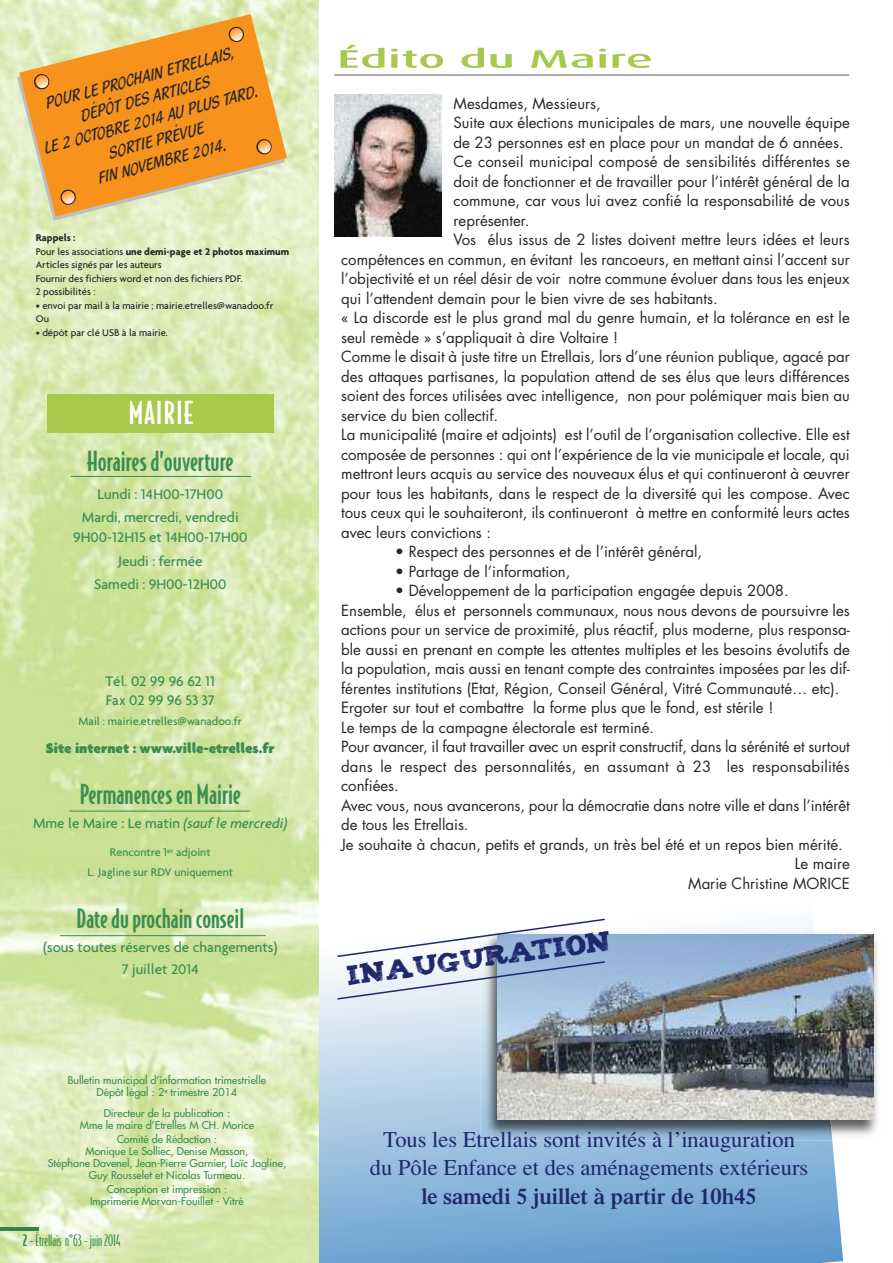
<style>
.page{position:relative;width:893px;height:1263px;background:#fff}
.page>*{position:absolute;margin:0;border:0;box-sizing:border-box;transform-origin:0 0}
.t1{font:500 30px "Bodega Sans";letter-spacing:.05em;color:#fff}
.t2{font:500 26.25px "Bodega Sans";color:#3b8d51}
.t3{font:500 25.5px "Bodega Sans";color:#3b8d51}
.t4{font:500 25.5px "Dax";color:#a7ca4c;scale:2 1}
.t5{font:22.5px/28.5px "Times";color:#1e276b;text-align:center}
.t6{font:600 22.5px "Times";color:#1e276b}
.t7{font:22.5px "Tiza";color:#1e276b}
.t8{font:18px/21.6px "Blacklight D";color:#272627;text-align:center;scale:.76 1}
.t9{font:15px "Futura";color:#272627}
.t10{font:500 15px/23.7px "Agenda";color:#3b8d51;text-align:center}
.t11{font:900 15px "Agenda";color:#3b8d51}
.t12{font:15px "Bodega Sans";color:#31834a}
.t13{font:500 12px/19.5px "Agenda";color:#3b8d51;text-align:center}
.t14{font:10.5px/12px "Futura";color:#3b8d51;text-align:center}
.t15{font:500 10.5px/13.5px "Agenda";color:#272627}
.s1{font-weight:700}
.s2{font-style:italic}
.s3{font-weight:500}
</style>
<div class="page">
<img style="left:319px;top:969px;width:524px;height:294px">
<img style="left:0;top:0;width:319px;height:1263px">
<div style="left:48px;top:394px;width:226px;height:38px;background:#a7ca4c"></div>
<svg style="left:17px;top:18px;width:268px;height:203px"></svg>
<svg style="left:19px;top:14px;width:268px;height:203px;background:#eeb258"></svg>
<svg style="left:228px;top:26px;width:17px;height:17px"></svg>
<svg style="left:0;top:243px;width:317px;height:19px;background:#e2eec4"></svg>
<svg style="left:255px;top:138px;width:18px;height:17px"></svg>
<svg style="left:33px;top:73px;width:17px;height:17px"></svg>
<svg style="left:59px;top:188px;width:18px;height:18px"></svg>
<hr style="left:0;top:1227px;width:39px;height:3px;background:#31834a">
<hr style="left:71px;top:476px;width:180px;height:1px;background:#3b8d51">
<hr style="left:69px;top:811px;width:181px;height:1px;background:#3b8d51">
<hr style="left:60px;top:935px;width:206px;height:1px;background:#3b8d51">
<img style="left:832px;top:939px;width:46px;height:202px">
<img style="left:481px;top:929px;width:351px;height:212px">
<img style="left:497px;top:934px;width:377px;height:186px">
<hr style="left:334px;top:74px;width:515px;height:2px;background:#939393">
<img style="left:335px;top:95px;width:107px;height:142px">
<svg style="left:336px;top:918px;width:270px;height:82px"></svg>
<p class="t8" style="left:30px;top:96px;width:292px;rotate:-15deg">POUR LE PROCHAIN ETRELLAIS,<br>DÉPÔT DES ARTICLES<br>LE 2 OCTOBRE 2014 AU PLUS TARD.<br>SORTIE PRÉVUE<br>FIN NOVEMBRE 2014.</p>
<p class="t15" style="left:36px;top:231px;width:255px"><span class="s1">Rappels :<br></span>Pour les associations <span class="s1">une demi-page et 2 photos maximum<br></span>Articles signés par les auteurs<br>Fournir des fichiers word et non des fichiers PDF.<br>2 possibilités :</p>
<p class="t15" style="left:36px;top:298px;width:239px">• envoi par mail à la mairie ; mairie.etrelles@wanadoo.fr<br>Ou</p>
<p class="t15" style="left:36px;top:325px;width:134px">• dépôt par clé USB à la mairie.</p>
<h1 class="t1" style="left:129px;top:396px;width:66px">MAIRIE</h1>
<h2 class="t2" style="left:87px;top:446px;width:148px">Horairesd’ouverture</h2>
<p class="t10" style="left:82px;top:482px;width:158px">Lundi : 14H00-17H00<br>Mardi, mercredi, vendredi</p>
<p class="t10" style="left:73px;top:525px;width:176px">9H00-12H15 et 14H00-17H00<br>Jeudi : fermée<br>Samedi : 9H00-12H00</p>
<p class="t10" style="left:106px;top:671px;width:111px;line-height:19.5px;text-align:left">Tél. 02 99 96 62 11<br>Fax 02 99 96 53 37</p>
<p class="t13" style="left:79px;top:711px;width:165px">Mail : mairie.etrelles@wanadoo.fr</p>
<p class="t11" style="left:46px;top:738px;width:230px">Site internet : www.ville-etrelles.fr</p>
<h2 class="t2" style="left:80px;top:780px;width:163px">Permanencesen Mairie</h2>
<p class="t10" style="left:33px;top:811px;width:256px">Mme le Maire : Le matin <span class="s2">(sauf le mercredi)</span></p>
<p class="t13" style="left:88px;top:842px;width:147px">Rencontre 1<sup>er</sup> adjoint<br>L. Jagline sur RDV uniquement</p>
<h3 class="t3" style="left:76px;top:904px;width:169px">Dateduprochainconseil</h3>
<p class="t10" style="left:43px;top:935px;width:236px;line-height:22.2px">(sous toutes réserves de changements)<br>7 juillet 2014</p>
<p class="t14" style="left:68px;top:1075px;width:200px">Bulletin municipal d’information trimestrielle<br>Dépôt légal : 2<sup>e</sup> trimestre 2014</p>
<p class="t14" style="left:80px;top:1108px;width:176px">Directeur de la publication :<br>Mme le maire d’Etrelles M CH. Morice</p>
<p class="t14" style="left:48px;top:1134px;width:240px">Comité de Rédaction :<br>Monique Le Solliec, Denise Masson,<br>Stéphane Davenel, Jean-Pierre Garnier, Loïc Jagline, Guy Rousselet et Nicolas Turmeau.</p>
<p class="t14" style="left:90px;top:1184px;width:155px">Conception et impression :<br>Imprimerie Morvan-Fouillet - Vitré</p>
<p class="t12" style="left:23px;top:1232px;width:99px"><span class="s3">2</span>-Étrellais n°63-juin2014</p>
<h3 class="t4" style="left:337px;top:50px;width:160px">Édito du Maire</h3>
<p class="t9" style="left:454px;top:96px;width:149px">Mesdames, Messieurs,</p>
<p class="t9" style="left:454px;top:116px;width:398px">Suite aux élections municipales de mars, une nouvelle équipe</p>
<p class="t9" style="left:454px;top:135px;width:392px">de 23 personnes est en place pour un mandat de 6 années.</p>
<p class="t9" style="left:454px;top:155px;width:398px">Ce conseil municipal composé de sensibilités différentes se</p>
<p class="t9" style="left:454px;top:174px;width:398px">doit de fonctionner et de travailler pour l’intérêt général de la</p>
<p class="t9" style="left:454px;top:194px;width:398px">commune, car vous lui avez confié la responsabilité de vous</p>
<p class="t9" style="left:454px;top:213px;width:78px">représenter.</p>
<p class="t9" style="left:454px;top:233px;width:398px">Vos élus issus de 2 listes doivent mettre leurs idées et leurs</p>
<p class="t9" style="left:341px;top:252px;width:510px">compétences en commun, en évitant les rancoeurs, en mettant ainsi l’accent sur</p>
<p class="t9" style="left:341px;top:272px;width:510px">l’objectivité et un réel désir de voir notre commune évoluer dans tous les enjeux</p>
<p class="t9" style="left:341px;top:291px;width:378px">qui l’attendent demain pour le bien vivre de ses habitants.</p>
<p class="t9" style="left:341px;top:311px;width:510px">« La discorde est le plus grand mal du genre humain, et la tolérance en est le</p>
<p class="t9" style="left:341px;top:330px;width:279px">seul remède » s’appliquait à dire Voltaire !</p>
<p class="t9" style="left:341px;top:350px;width:510px">Comme le disait à juste titre un Etrellais, lors d’une réunion publique, agacé par</p>
<p class="t9" style="left:341px;top:369px;width:510px">des attaques partisanes, la population attend de ses élus que leurs différences</p>
<p class="t9" style="left:341px;top:389px;width:510px">soient des forces utilisées avec intelligence, non pour polémiquer mais bien au</p>
<p class="t9" style="left:341px;top:408px;width:158px">service du bien collectif.</p>
<p class="t9" style="left:341px;top:428px;width:510px">La municipalité (maire et adjoints) est l’outil de l’organisation collective. Elle est</p>
<p class="t9" style="left:341px;top:447px;width:510px">composée de personnes : qui ont l’expérience de la vie municipale et locale, qui</p>
<p class="t9" style="left:341px;top:467px;width:510px">mettront leurs acquis au service des nouveaux élus et qui continueront à œuvrer</p>
<p class="t9" style="left:341px;top:486px;width:510px">pour tous les habitants, dans le respect de la diversité qui les compose. Avec</p>
<p class="t9" style="left:341px;top:506px;width:510px">tous ceux qui le souhaiteront, ils continueront à mettre en conformité leurs actes</p>
<p class="t9" style="left:341px;top:525px;width:151px">avec leurs convictions :</p>
<p class="t9" style="left:395px;top:545px;width:308px">• Respect des personnes et de l’intérêt général,</p>
<p class="t9" style="left:395px;top:564px;width:177px">• Partage de l’information,</p>
<p class="t9" style="left:395px;top:584px;width:395px">• Développement de la participation engagée depuis 2008.</p>
<p class="t9" style="left:341px;top:603px;width:510px">Ensemble, élus et personnels communaux, nous nous devons de poursuivre les</p>
<p class="t9" style="left:341px;top:623px;width:510px">actions pour un service de proximité, plus réactif, plus moderne, plus responsa-</p>
<p class="t9" style="left:341px;top:642px;width:510px">ble aussi en prenant en compte les attentes multiples et les besoins évolutifs de</p>
<p class="t9" style="left:341px;top:662px;width:510px">la population, mais aussi en tenant compte des contraintes imposées par les dif-</p>
<p class="t9" style="left:341px;top:681px;width:500px">férentes institutions (Etat, Région, Conseil Général, Vitré Communauté… etc).</p>
<p class="t9" style="left:341px;top:701px;width:434px">Ergoter sur tout et combattre la forme plus que le fond, est stérile !</p>
<p class="t9" style="left:341px;top:720px;width:315px">Le temps de la campagne électorale est terminé.</p>
<p class="t9" style="left:341px;top:740px;width:510px">Pour avancer, il faut travailler avec un esprit constructif, dans la sérénité et surtout</p>
<p class="t9" style="left:341px;top:759px;width:510px">dans le respect des personnalités, en assumant à 23 les responsabilités</p>
<p class="t9" style="left:341px;top:779px;width:59px">confiées.</p>
<p class="t9" style="left:341px;top:798px;width:510px">Avec vous, nous avancerons, pour la démocratie dans notre ville et dans l’intérêt</p>
<p class="t9" style="left:341px;top:818px;width:129px">de tous les Etrellais.</p>
<p class="t9" style="left:341px;top:837px;width:503px">Je souhaite à chacun, petits et grands, un très bel été et un repos bien mérité.</p>
<p class="t9" style="left:795px;top:857px;width:56px">Le maire</p>
<p class="t9" style="left:688px;top:876px;width:163px">Marie Christine MORICE</p>
<h3 class="t7" style="left:346px;top:969px;width:268px;rotate:-8deg">Inauguration</h3>
<h3 class="t5" style="left:370px;top:1124px;width:440px">Tous les Etrellais sont invités à l’inauguration du Pôle Enfance et des aménagements extérieurs</h3>
<h3 class="t6" style="left:421px;top:1187px;width:337px">le samedi 5 juillet à partir de 10h45</h3>
</div>
